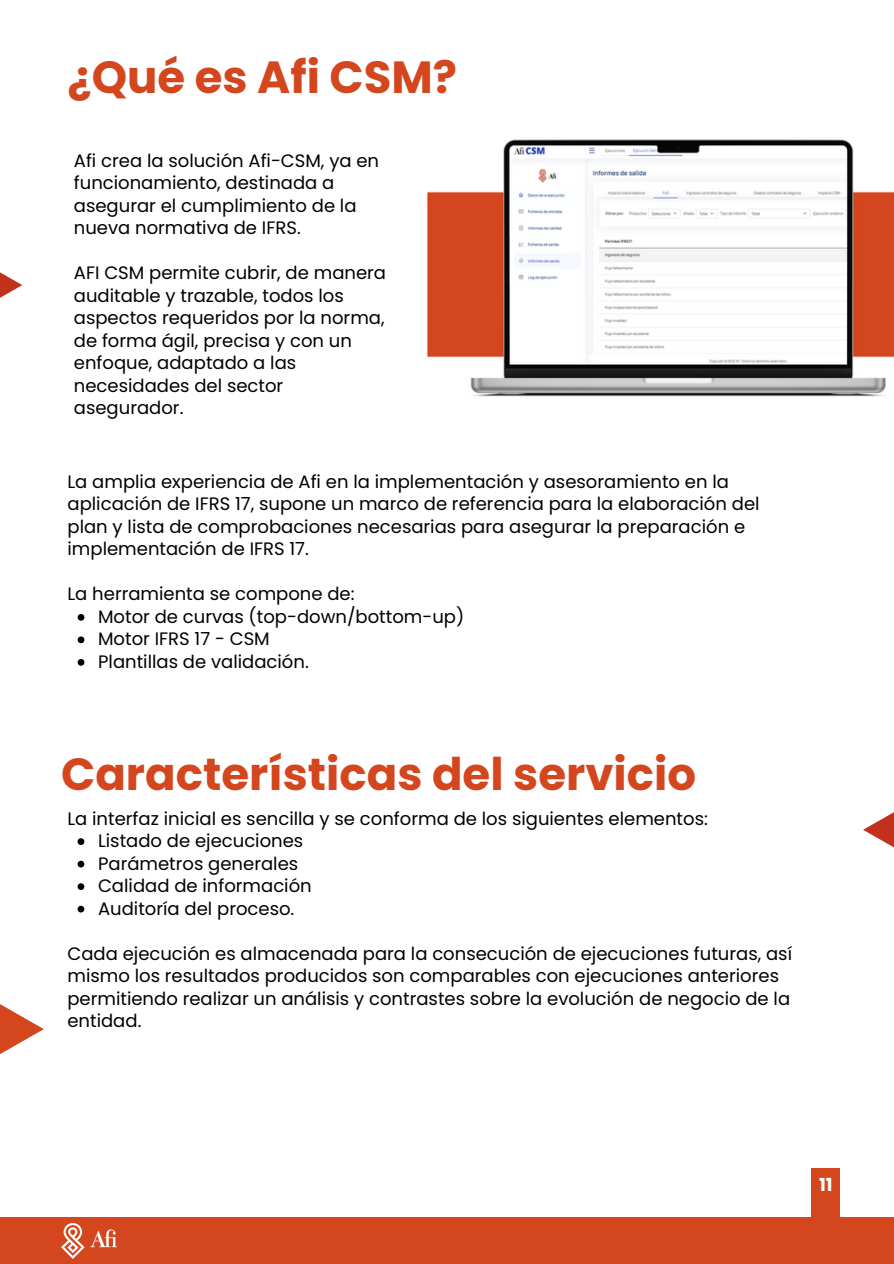
<style>
.page{position:relative;width:894px;height:1264px;background:#fff}
.page>*{position:absolute;margin:0;border:0;box-sizing:border-box;transform-origin:0 0}
.t1{font:700 45px "Poppins";color:#d3461e}
.t2{font:18px/22.5px "Poppins";color:#000}
.t3{font:700 18px "Poppins";color:#fff}
</style>
<div class="page">
<div style="left:811px;top:1168px;width:28px;height:95px;background:#d3461e"></div>
<div style="left:0;top:1217px;width:893px;height:46px;background:#d3461e"></div>
<svg style="left:0;top:1004px;width:44px;height:50px"></svg>
<svg style="left:863px;top:812px;width:30px;height:35px"></svg>
<img style="left:61px;top:1223px;width:55px;height:35px">
<img style="left:426px;top:139px;width:467px;height:258px">
<svg style="left:78px;top:838px;width:6px;height:7px"></svg>
<svg style="left:78px;top:860px;width:6px;height:7px"></svg>
<svg style="left:78px;top:883px;width:6px;height:7px"></svg>
<svg style="left:78px;top:905px;width:6px;height:7px"></svg>
<svg style="left:78px;top:614px;width:6px;height:6px"></svg>
<svg style="left:78px;top:636px;width:6px;height:7px"></svg>
<svg style="left:78px;top:659px;width:6px;height:6px"></svg>
<h1 class="t1" style="left:67px;top:46px;width:391px">¿Qué es Afi CSM?</h1>
<p class="t2" style="left:74px;top:149px;width:307px">Afi crea la solución Afi-CSM, ya en funcionamiento, destinada a asegurar el cumplimiento de la nueva normativa de IFRS.</p>
<p class="t2" style="left:74px;top:262px;width:313px">AFI CSM permite cubrir, de manera auditable y trazable, todos los aspectos requeridos por la norma, de forma ágil, precisa y con un enfoque, adaptado a las necesidades del sector asegurador.</p>
<p class="t2" style="left:67px;top:470px;width:693px">La amplia experiencia de Afi en la implementación y asesoramiento en la aplicación de IFRS 17, supone un marco de referencia para la elaboración del plan y lista de comprobaciones necesarias para asegurar la preparación e implementación de IFRS 17.</p>
<p class="t2" style="left:98px;top:583px;width:367px;text-indent:-31px">La herramienta se compone de:<br>Motor de curvas (top-down/bottom-up)<br>Motor IFRS 17 - CSM<br>Plantillas de validación.</p>
<h1 class="t1" style="left:61px;top:743px;width:636px">Características del servicio</h1>
<p class="t2" style="left:98px;top:807px;width:611px;text-indent:-31px">La interfaz inicial es sencilla y se conforma de los siguientes elementos:<br>Listado de ejecuciones<br>Parámetros generales<br>Calidad de información<br>Auditoría del proceso.</p>
<p class="t2" style="left:67px;top:942px;width:726px">Cada ejecución es almacenada para la consecución de ejecuciones futuras, así mismo los resultados producidos son comparables con ejecuciones anteriores permitiendo realizar un análisis y contrastes sobre la evolución de negocio de la entidad.</p>
<p class="t3" style="left:818px;top:1172px;width:15px">11</p>
</div>
